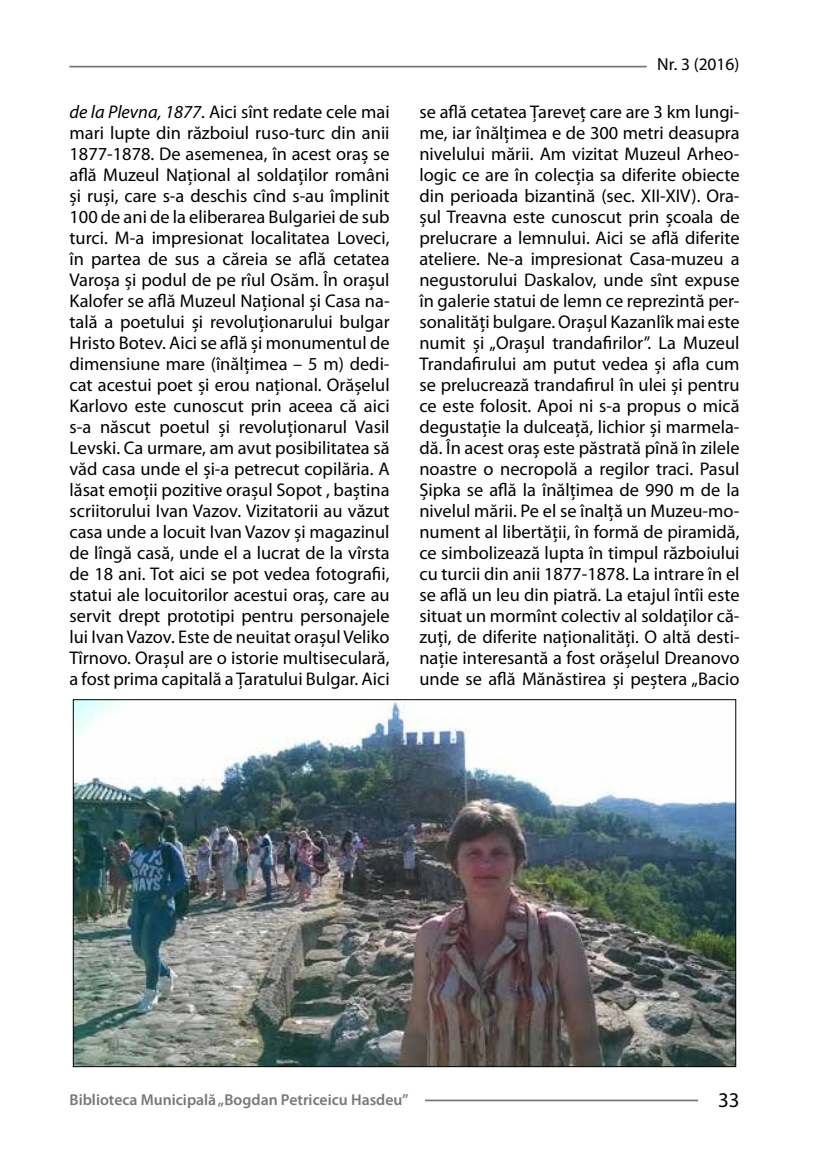
<style>
.page{position:relative;width:819px;height:1166px;background:#fff}
.page>*{position:absolute;margin:0;border:0;box-sizing:border-box;transform-origin:0 0}
.t1{font:21px "Myriad Pro";color:#000}
.t2{font:18.38px/21px "Myriad Pro";color:#000;text-align:justify}
.t3{font:17.5px "Myriad Pro";color:#000}
.t4{font:600 15.75px "Myriad Pro";color:#77787b}
.s1{font-style:italic}
</style>
<div class="page">
<hr style="left:425px;top:1099px;width:273px;height:2px;background:#77787b">
<hr style="left:69px;top:66px;width:577px;height:1px;background:#77787b">
<img style="left:75px;top:701px;width:658px;height:364px">
<p class="t3" style="left:657px;top:54px;width:84px">Nr. 3 (2016)</p>
<p class="t2" style="left:69px;top:101px;width:322px"><span class="s1">de la Plevna, 1877</span>. Aici sînt redate cele mai mari lupte din războiul ruso-turc din anii 1877-1878. De asemenea, în acest oraș se află Muzeul Național al soldaților români și ruși, care s-a deschis cînd s-au împlinit 100 de ani de la eliberarea Bulgariei de sub turci. M-a impresionat localitatea Loveci, în partea de sus a căreia se află cetatea Varoșa și podul de pe rîul Osăm. În orașul Kalofer se află Muzeul Național și Casa na&shy;tală a poetului și revoluționarului bulgar Hristo Botev. Aici se află și monumentul de dimensiune mare (înălțimea – 5 m) dedi&shy;cat acestui poet și erou național. Orășelul Karlovo este cunoscut prin aceea că aici s-a născut poetul și revoluționarul Vasil Levski. Ca urmare, am avut posibilitatea să văd casa unde el și-a petrecut copilăria. A lăsat emoții pozitive orașul Sopot , baștina scriitorului Ivan Vazov. Vizitatorii au văzut casa unde a locuit Ivan Vazov și magazinul de lîngă casă, unde el a lucrat de la vîrsta de 18 ani. Tot aici se pot vedea fotografii, statui ale locuitorilor acestui oraș, care au servit drept prototipi pentru personajele lui Ivan Vazov. Este de neuitat orașul Veliko Tîrnovo. Orașul are o istorie multiseculară, a fost prima capitală a Țaratului Bulgar. Aici</p>
<p class="t2" style="left:419px;top:101px;width:322px">se află cetatea Țareveț care are 3 km lungi&shy;me, iar înălțimea e de 300 metri deasupra nivelului mării. Am vizitat Muzeul Arheo&shy;logic ce are în colecția sa diferite obiecte din perioada bizantină (sec. XII-XIV). Ora&shy;șul Treavnа este cunoscut prin școala de prelucrare a lemnului. Aici se află diferite ateliere. Ne-a impresionat Casa-muzeu a negustorului Daskalov, unde sînt expuse în galerie statui de lemn ce reprezintă per&shy;sonalități bulgare. Orașul Kazanlîk mai este numit și „Orașul trandafirilor”. La Muzeul Trandafirului am putut vedea și afla cum se prelucrează trandafirul în ulei și pentru ce este folosit. Apoi ni s-a propus o mică degustație la dulceață, lichior și marmela&shy;dă. În acest oraș este păstrată pînă în zilele noastre o necropolă a regilor traci. Pasul Șipka se află la înălțimea de 990 m de la nivelul mării. Pe el se înalță un Muzeu-mo&shy;nument al libertății, în formă de piramidă, ce simbolizează lupta în timpul războiului cu turcii din anii 1877-1878. La intrare în el se află un leu din piatră. La etajul întîi este situat un mormînt colectiv al soldaților că&shy;zuți, de diferite naționalități. O altă desti&shy;nație interesantă a fost orășelul Dreanovo unde se află Mănăstirea și peștera „Bacio</p>
<p class="t4" style="left:70px;top:1090px;width:340px">Biblioteca Municipală „Bogdan Petriceicu Hasdeu”</p>
<p class="t1" style="left:718px;top:1087px;width:23px">33</p>
</div>
